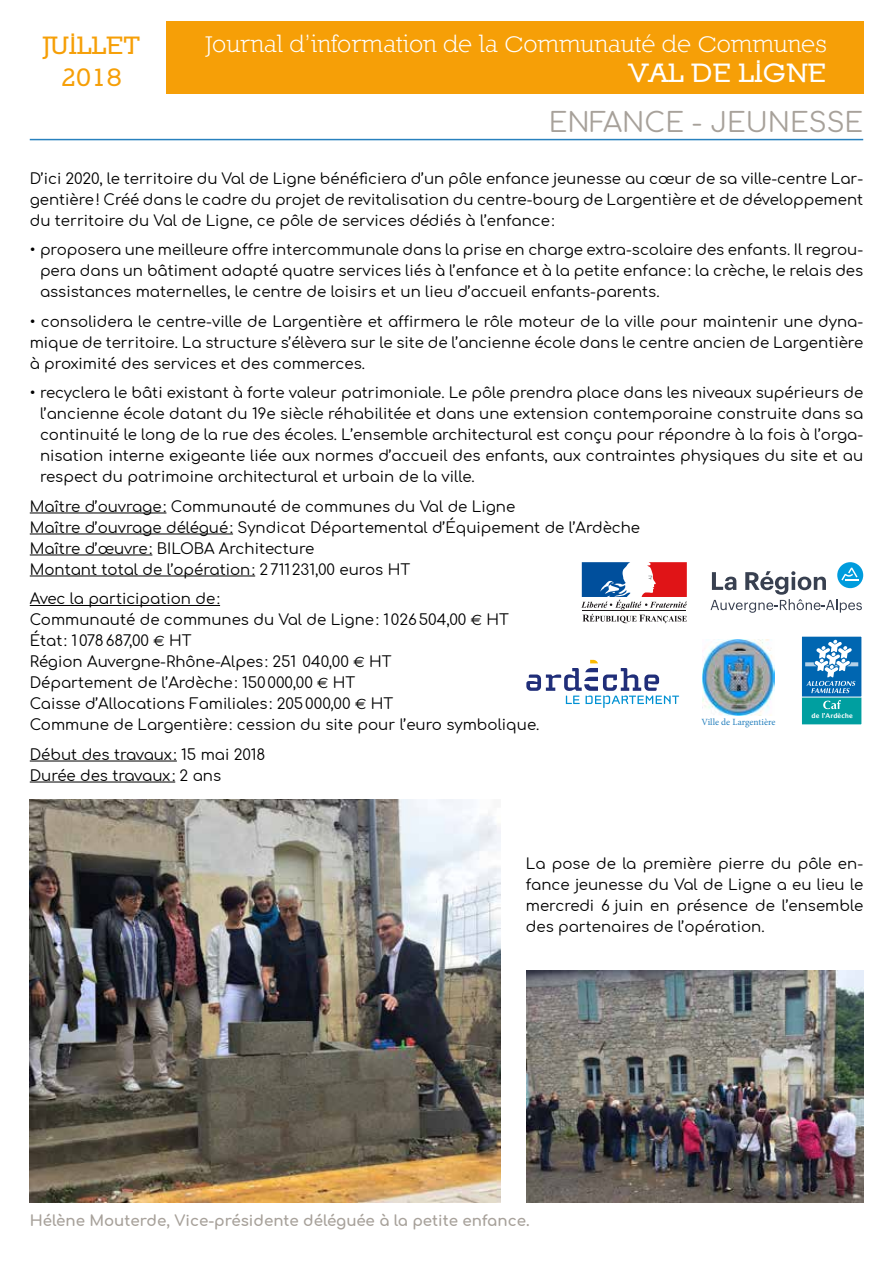
<style>
.page{position:relative;width:893px;height:1263px;background:#fff}
.page>*{position:absolute;margin:0;border:0;box-sizing:border-box;transform-origin:0 0}
.t1{font:28.5px "Nilland Small Caps Bold";color:#fff}
.t2{font:27px "Comfortaa";color:#a7a19a}
.t3{font:27px/32.4px "Nilland Small Caps Bold";color:#f69f07;text-align:center}
.t4{font:25.5px "Nilland Small Caps";color:#fff}
.t5{font:15px/21px "Comfortaa";color:#000;text-align:justify}
.t6{font:700 15px "Comfortaa";color:#a7a19a}
.t7{font:9.45px "Minion Pro";color:#2881be}
.t8{font:700 6.45px "Lucida Grande";color:#fff}
.s1{font-family:"Euro Sans"}
</style>
<div class="page">
<div style="left:166px;top:21px;width:697px;height:73px;background:#f69f07"></div>
<hr style="left:30px;top:513px;width:136px;height:1px;background:#000">
<hr style="left:30px;top:534px;width:203px;height:1px;background:#000">
<hr style="left:30px;top:555px;width:122px;height:1px;background:#000">
<hr style="left:30px;top:576px;width:225px;height:1px;background:#000">
<hr style="left:30px;top:605px;width:190px;height:1px;background:#000">
<hr style="left:30px;top:761px;width:147px;height:1px;background:#000">
<hr style="left:30px;top:782px;width:145px;height:1px;background:#000">
<hr style="left:30px;top:139px;width:833px;height:1px;background:#2881be">
<svg style="left:526px;top:660px;width:153px;height:48px"></svg>
<img style="left:703px;top:639px;width:71px;height:76px">
<div style="left:801px;top:668px;width:61px;height:57px;background:#009fa0"></div>
<div style="left:801px;top:636px;width:61px;height:61px;background:#0066b1"></div>
<svg style="left:805px;top:640px;width:53px;height:53px"></svg>
<svg style="left:823px;top:700px;width:18px;height:9px"></svg>
<svg style="left:837px;top:562px;width:26px;height:26px"></svg>
<svg style="left:710px;top:568px;width:152px;height:45px"></svg>
<svg style="left:581px;top:562px;width:106px;height:61px"></svg>
<img style="left:526px;top:970px;width:337px;height:232px">
<img style="left:30px;top:799px;width:470px;height:403px">
<h2 class="t3" style="left:43px;top:28px;width:99px">JUILLET<br>2018</h2>
<h3 class="t4" style="left:205px;top:28px;width:623px">Journal d’information de la Communauté de Communes</h3>
<h1 class="t1" style="left:629px;top:55px;width:199px">VAL DE LIGNE</h1>
<h2 class="t2" style="left:549px;top:98px;width:316px">ENFANCE - JEUNESSE</h2>
<p class="t5" style="left:30px;top:166px;width:835px">D’ici 2020, le territoire du Val de Ligne bénéficiera d’un pôle enfance jeunesse au cœur de sa ville-centre Lar&shy;gentière! Créé dans le cadre du projet de revitalisation du centre-bourg de Largentière et de développement du territoire du Val de Ligne, ce pôle de services dédiés à l’enfance:</p>
<p class="t5" style="left:40px;top:237px;width:825px;text-indent:-10px">• proposera une meilleure offre intercommunale dans la prise en charge extra-scolaire des enfants. Il regrou&shy;pera dans un bâtiment adapté quatre services liés à l’enfance et à la petite enfance: la crèche, le relais des assistances maternelles, le centre de loisirs et un lieu d’accueil enfants-parents.</p>
<p class="t5" style="left:30px;top:309px;width:835px">• consolidera le centre-ville de Largentière et affirmera le rôle moteur de la ville pour maintenir une dyna&shy;mique de territoire. La structure s’élèvera sur le site de l’ancienne école dans le centre ancien de Largentière à proximité des services et des commerces.</p>
<p class="t5" style="left:40px;top:380px;width:825px;text-indent:-10px">• recyclera le bâti existant à forte valeur patrimoniale. Le pôle prendra place dans les niveaux supérieurs de l’ancienne école datant du 19e siècle réhabilitée et dans une extension contemporaine construite dans sa continuité le long de la rue des écoles. L’ensemble architectural est conçu pour répondre à la fois à l’orga&shy;nisation interne exigeante liée aux normes d’accueil des enfants, aux contraintes physiques du site et au respect du patrimoine architectural et urbain de la ville.</p>
<p class="t5" style="left:30px;top:494px;width:612px;text-align:left">Maître d’ouvrage: Communauté de communes du Val de Ligne<br>Maître d’ouvrage délégué: Syndicat Départemental d’Équipement de l’Ardèche Maître d’œuvre: BILOBA Architecture<br>Montant total de l’opération: 2711231,00 euros HT</p>
<p class="t5" style="left:30px;top:586px;width:511px;text-align:left">Avec la participation de:<br>Communauté de communes du Val de Ligne: 1026504,00 <span class="s1">E</span> HT État : 1078687,00 <span class="s1">E</span> HT<br>Région Auvergne-Rhône-Alpes: 251 040,00 <span class="s1">E</span> HT<br>Département de l’Ardèche: 150000,00 <span class="s1">E</span> HT<br>Caisse d’Allocations Familiales: 205000,00 <span class="s1">E</span> HT<br>Commune de Largentière: cession du site pour l’euro symbolique.</p>
<p class="t5" style="left:30px;top:742px;width:237px">Début des travaux: 15 mai 2018<br>Durée des travaux: 2 ans</p>
<p class="t8" style="left:812px;top:711px;width:43px">de lʼArdèche</p>
<p class="t7" style="left:701px;top:716px;width:75px">Ville de Largentière</p>
<p class="t5" style="left:526px;top:851px;width:339px">La pose de la première pierre du pôle en&shy;fance jeunesse du Val de Ligne a eu lieu le mercredi 6 juin en présence de l’ensemble des partenaires de l’opération.</p>
<p class="t6" style="left:30px;top:1207px;width:501px">Hélène Mouterde, Vice-présidente déléguée à la petite enfance.</p>
</div>
